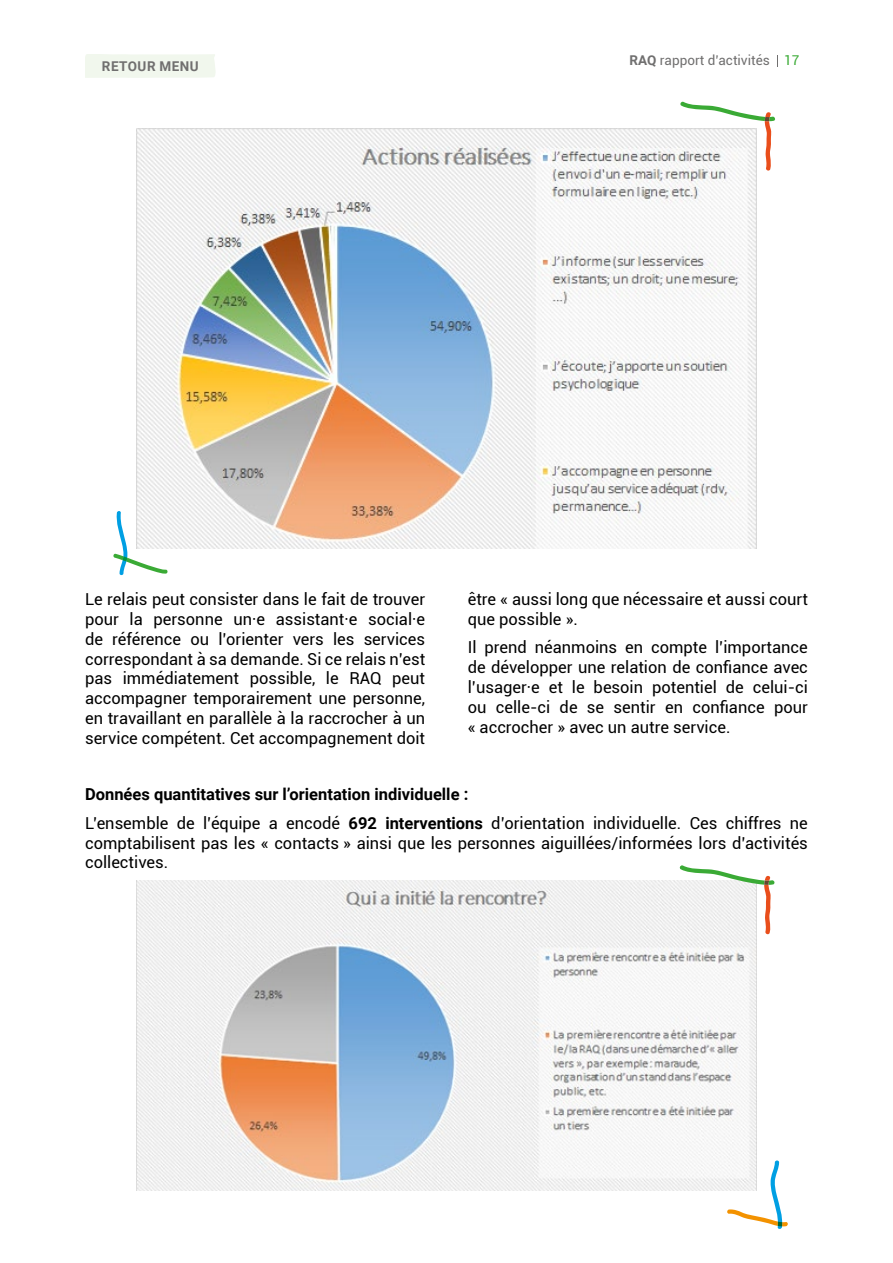
<style>
.page{position:relative;width:893px;height:1263px;background:#fff}
.page>*{position:absolute;margin:0;border:0;box-sizing:border-box;transform-origin:0 0}
.corps_txt{font:16.5px/19.8px "Roboto";color:#000;text-align:justify}
.corps_txt-2{font:700 16.5px "Roboto";color:#000}
.t1{font:13.5px "Roboto";color:#706f6f}
.t2{font:700 13.5px "Roboto";letter-spacing:.035em;color:#706f6f}
.s1{font-weight:700}
.s2{color:#3aaa35}
</style>
<div class="page">
<div style="left:85px;top:54px;width:131px;height:24px;background:#f1f7ed"></div>
<img style="left:136px;top:129px;width:621px;height:420px">
<img style="left:136px;top:880px;width:621px;height:310px">
<svg style="left:113px;top:510px;width:55px;height:66px"></svg>
<svg style="left:726px;top:1160px;width:62px;height:69px"></svg>
<svg style="left:679px;top:865px;width:96px;height:69px"></svg>
<svg style="left:679px;top:102px;width:96px;height:69px"></svg>
<p class="t2" style="left:102px;top:57px;width:98px">RETOUR MENU</p>
<p class="t1" style="left:630px;top:51px;width:171px"><span class="s1">RAQ</span> rapport d’activités <span class="s2">17</span></p>
<p class="corps_txt" style="left:85px;top:589px;width:342px">Le relais peut consister dans le fait de trouver pour la personne un·e assistant·e social·e de référence ou l’orienter vers les services correspondant à sa demande. Si ce relais n’est pas immédiatement possible, le RAQ peut accompagner temporairement une personne, en travaillant en parallèle à la raccrocher à un service compétent. Cet accompagnement doit</p>
<p class="corps_txt" style="left:468px;top:589px;width:342px">être « aussi long que nécessaire et aussi court que possible ».</p>
<p class="corps_txt" style="left:468px;top:637px;width:342px">Il prend néanmoins en compte l’importance de développer une relation de confiance avec l’usager·e et le besoin potentiel de celui-ci ou celle-ci de se sentir en confiance pour « accrocher » avec un autre service.</p>
<p class="corps_txt-2" style="left:85px;top:783px;width:385px">Données quantitatives sur l’orientation individuelle :</p>
<p class="corps_txt" style="left:85px;top:812px;width:724px">L’ensemble de l’équipe a encodé <span class="s1">692 interventions</span> d’orientation individuelle. Ces chiffres ne comptabilisent pas les « contacts » ainsi que les personnes aiguillées/informées lors d’activités collectives.</p>
</div>
